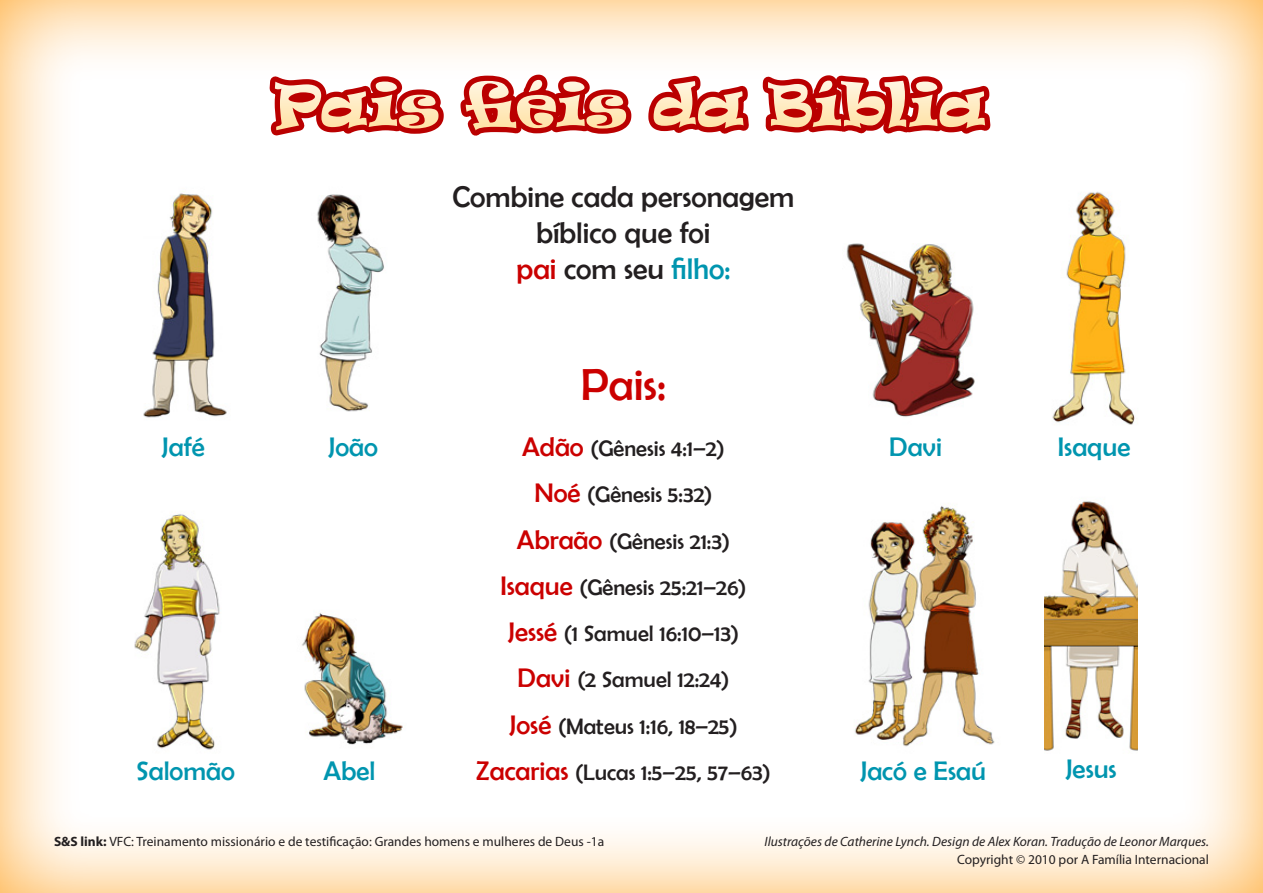
<style>
.page{position:relative;width:1263px;height:893px;background:#fff}
.page>*{position:absolute;margin:0;border:0;box-sizing:border-box;transform-origin:0 0}
.Headline{font:55.5px "Ravie";letter-spacing:.02em;color:#fff}
.body{font:45px "Berlin Sans FB";color:#cb0000}
.body-2{font:30px/36px "Berlin Sans FB";color:#231f20;text-align:center}
.body-3{font:27px "Berlin Sans FB";color:#0095af}
.body-4{font:22.5px "Berlin Sans FB";color:#231f20}
.Links_and_Tags{font:13.5px "Myriad Pro";color:#231f20}
.Links_and_Tags-2{font:italic 13.5px "Myriad Pro";color:#231f20}
.s1{color:#cb0000}
.s2{color:#0095af}
.s3{font-size:27px;color:#cb0000}
.s4{font-weight:700}
</style>
<div class="page">
<div style="left:0;top:0;width:1263px;height:893px;background:#ff9500;opacity:.75"></div>
<img style="left:135px;top:180px;width:96px;height:246px">
<img style="left:311px;top:214px;width:84px;height:206px">
<img style="left:128px;top:504px;width:98px;height:253px">
<img style="left:297px;top:603px;width:109px;height:151px">
<img style="left:843px;top:228px;width:134px;height:200px">
<img style="left:1045px;top:185px;width:102px;height:247px">
<img style="left:846px;top:496px;width:159px;height:258px">
<img style="left:1045px;top:490px;width:92px;height:264px">
<svg style="left:264px;top:65px;width:734px;height:149px"></svg>
<p class="Headline" style="left:275px;top:67px;width:712px">Pais fiéis da Bíblia</p>
<p class="body-3" style="left:162px;top:432px;width:45px">Jafé</p>
<p class="body-3" style="left:328px;top:432px;width:51px">João</p>
<p class="body-3" style="left:136px;top:756px;width:100px">Salomão</p>
<p class="body-3" style="left:324px;top:756px;width:53px">Abel</p>
<p class="body-2" style="left:452px;top:178px;width:343px">Combine cada personagem bíblico que foi<br><span class="s1">pai</span> com seu <span class="s2">filho:</span></p>
<p class="body" style="left:581px;top:360px;width:87px">Pais:</p>
<p class="body-4" style="left:522px;top:436px;width:204px"><span class="s3">Adão</span> (Gênesis 4:1–2)</p>
<p class="body-4" style="left:534px;top:482px;width:180px"><span class="s3">Noé</span> (Gênesis 5:32)</p>
<p class="body-4" style="left:517px;top:528px;width:215px"><span class="s3">Abraão</span> (Gênesis 21:3)</p>
<p class="body-4" style="left:500px;top:575px;width:248px"><span class="s3">Isaque</span> (Gênesis 25:21–26)</p>
<p class="body-4" style="left:508px;top:621px;width:233px"><span class="s3">Jessé</span> (1 Samuel 16:10–13)</p>
<p class="body-4" style="left:518px;top:667px;width:213px"><span class="s3">Davi</span> (2 Samuel 12:24)</p>
<p class="body-4" style="left:509px;top:713px;width:230px"><span class="s3">José</span> (Mateus 1:16, 18–25)</p>
<p class="body-4" style="left:476px;top:760px;width:296px"><span class="s3">Zacarias</span> (Lucas 1:5–25, 57–63)</p>
<p class="body-3" style="left:889px;top:432px;width:54px">Davi</p>
<p class="body-3" style="left:1058px;top:432px;width:74px">Isaque</p>
<p class="body-3" style="left:860px;top:756px;width:127px">Jacó e Esaú</p>
<p class="body-3" style="left:1065px;top:754px;width:53px">Jesus</p>
<p class="Links_and_Tags" style="left:54px;top:833px;width:552px"><span class="s4">S&amp;S link:</span> VFC: Treinamento missionário e de testificação: Grandes homens e mulheres de Deus -1a</p>
<p class="Links_and_Tags-2" style="left:764px;top:833px;width:446px">Ilustrações de Catherine Lynch. Design de Alex Koran. Tradução de Leonor Marques.</p>
<p class="Links_and_Tags" style="left:957px;top:851px;width:253px">Copyright © 2010 por A Família Internacional</p>
</div>
